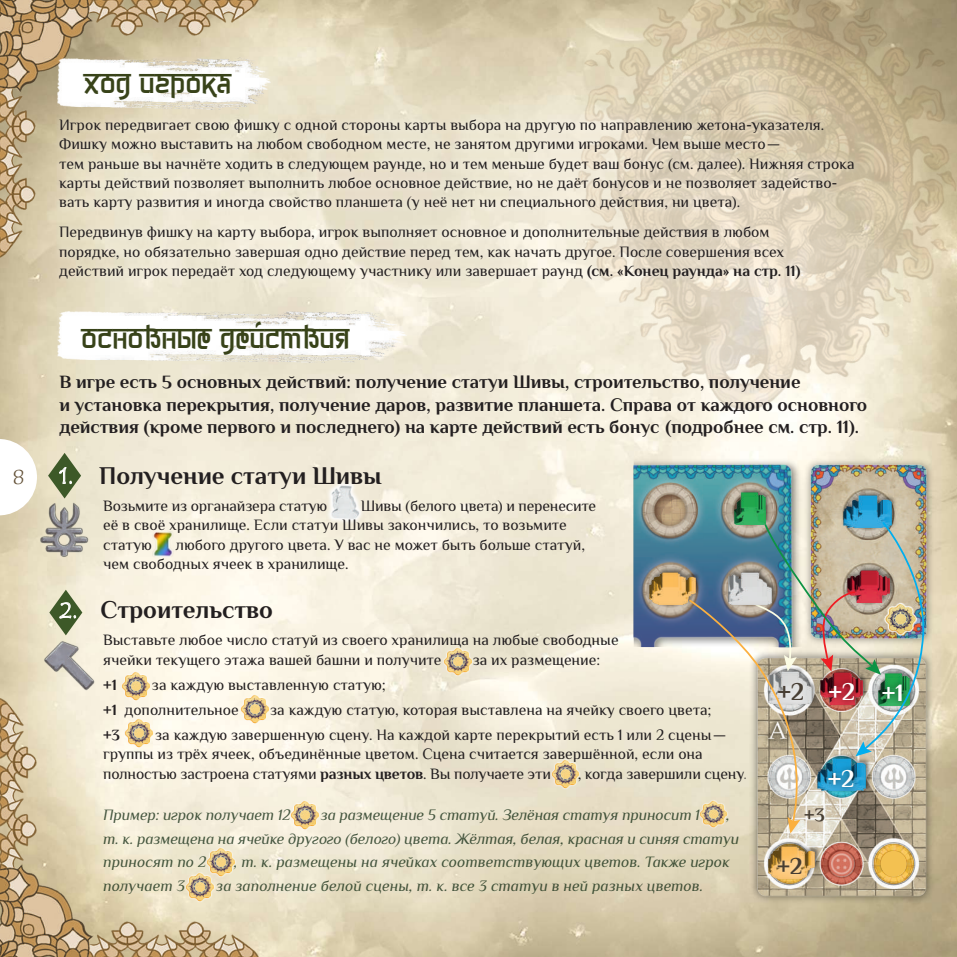
<style>
.page{position:relative;width:957px;height:957px;background:#fff}
.page>*{position:absolute;margin:0;border:0;box-sizing:border-box;transform-origin:0 0}
.t1{font:31.25px "Jaipur";color:#384319}
.t2{font:700 25px "Philosopher";color:#231f20}
.t3{font:700 25px "Philosopher";color:#fff}
.t4{font:700 25px "Philosopher";color:#fffefd}
.t5{font:700 25px "Philosopher";color:#473e33}
.t6{font:700 23.75px "Philosopher";color:#473e33}
.t7{font:21.25px "Tempus Sans ITC";color:#625036}
.t8{font:700 19.25px "Philosopher";color:#473e33}
.t9{font:700 18.75px/22.5px "Philosopher";color:#231f20}
.t10{font:15.62px/19.4px "Philosopher";color:#231f20}
.t11{font:italic 15.62px/23.8px "Philosopher";letter-spacing:-.01em;color:rgb(25 48 24/.8)}
.t12{font:700 15.62px "Philosopher";color:#231f20}
.s1{font-weight:700}
.s2{color:#fff}
.s3{font-family:"Tempus Sans ITC";font-weight:400;font-size:22.5px;color:#fff}
</style>
<div class="page">
<img style="left:0;top:0;width:274px;height:273px">
<img style="left:0;top:683px;width:274px;height:274px">
<img style="left:0;top:77px;width:21px;height:43px">
<img style="left:57px;top:54px;width:214px;height:52px">
<img style="left:57px;top:307px;width:349px;height:60px">
<img style="left:499px;top:0;width:458px;height:495px">
<img style="left:329px;top:484px;width:31px;height:36px">
<svg style="left:48px;top:453px;width:33px;height:41px"></svg>
<svg style="left:49px;top:590px;width:33px;height:45px"></svg>
<img style="left:746px;top:647px;width:191px;height:259px">
<img style="left:750px;top:650px;width:184px;height:253px">
<img style="left:765px;top:838px;width:49px;height:1px">
<img style="left:869px;top:838px;width:49px;height:50px">
<img style="left:764px;top:839px;width:58px;height:43px">
<img style="left:788px;top:833px;width:52px;height:5px">
<img style="left:764px;top:843px;width:52px;height:49px">
<img style="left:40px;top:494px;width:48px;height:70px">
<img style="left:44px;top:641px;width:51px;height:49px">
<img style="left:151px;top:531px;width:25px;height:27px">
<img style="left:443px;top:646px;width:30px;height:31px">
<img style="left:240px;top:694px;width:30px;height:30px">
<img style="left:124px;top:718px;width:30px;height:30px">
<img style="left:206px;top:847px;width:31px;height:30px">
<img style="left:290px;top:800px;width:30px;height:30px">
<img style="left:633px;top:456px;width:304px;height:191px">
<img style="left:802px;top:456px;width:132px;height:190px">
<img style="left:840px;top:489px;width:58px;height:24px">
<img style="left:843px;top:496px;width:48px;height:17px">
<img style="left:645px;top:565px;width:42px;height:43px">
<img style="left:649px;top:572px;width:38px;height:32px">
<div style="left:880px;top:851px;width:26px;height:25px;background:#f3c151;border-radius:50%"></div>
<img style="left:687px;top:513px;width:239px;height:320px">
<img style="left:730px;top:485px;width:42px;height:43px">
<img style="left:734px;top:492px;width:31px;height:32px">
<img style="left:725px;top:565px;width:54px;height:43px">
<img style="left:728px;top:572px;width:43px;height:32px">
<img style="left:121px;top:671px;width:30px;height:30px">
<img style="left:699px;top:799px;width:29px;height:29px">
<img style="left:185px;top:871px;width:30px;height:31px">
<img style="left:759px;top:668px;width:63px;height:51px">
<img style="left:49px;top:106px;width:820px;height:195px">
<img style="left:550px;top:759px;width:31px;height:30px">
<svg style="left:1px;top:439px;width:36px;height:76px"></svg>
<h3 class="t7" style="left:13px;top:465px;width:13px">8</h3>
<h1 class="t1" style="left:83px;top:65px;width:149px">Ход игрока</h1>
<p class="t10" style="left:59px;top:115px;width:797px">Игрок передвигает свою фишку с одной стороны карты выбора на другую по направлению жетона-указателя.<br>Фишку можно выставить на любом свободном месте, не занятом другими игроками. Чем выше место —<br>тем раньше вы начнёте ходить в следующем раунде, но и тем меньше будет ваш бонус (см. далее). Нижняя строка карты действий позволяет выполнить любое основное действие, но не даёт бонусов и не позволяет задейство&shy;вать карту развития и иногда свойство планшета (у неё нет ни специального действия, ни цвета).</p>
<p class="t10" style="left:59px;top:223px;width:746px">Передвинув фишку на карту выбора, игрок выполняет основное и дополнительные действия в любом порядке, но обязательно завершая одно действие перед тем, как начать другое. После совершения всех действий игрок передаёт ход следующему участнику или завершает раунд <span class="s1">(см. «Конец раунда» на стр. 11)</span><span class="s2">.</span></p>
<h1 class="t1" style="left:81px;top:320px;width:270px">основные действия</h1>
<p class="t9" style="left:59px;top:371px;width:809px">В игре есть 5 основных действий: получение статуи Шивы, строительство, получение<br>и установка перекрытия, получение даров, развитие планшета. Справа от каждого основного действия (кроме первого и последнего) на карте действий есть бонус (подробнее см. стр. 11).</p>
<h2 class="t2" style="left:59px;top:458px;width:324px"><span class="s3">1.</span> Получение статуи Шивы</h2>
<p class="t10" style="left:103px;top:496px;width:226px">Возьмите из органайзера статую</p>
<p class="t10" style="left:103px;top:496px;width:494px;text-indent:258px">Шивы (белого цвета) и перенесите её в своё хранилище. Если статуи Шивы закончились, то возьмите статую</p>
<p class="t10" style="left:103px;top:535px;width:483px;text-indent:72px">любого другого цвета. У вас не может быть больше статуй, чем свободных ячеек в хранилище.</p>
<h2 class="t2" style="left:59px;top:593px;width:215px"><span class="s3">2.</span> Строительство</h2>
<p class="t10" style="left:103px;top:630px;width:517px">Выставьте любое число статуй из своего хранилища на любые свободные ячейки текущего этажа вашей башни и получите</p>
<p class="t10" style="left:473px;top:650px;width:129px">за их размещение:</p>
<p class="t12" style="left:103px;top:676px;width:15px">+1</p>
<p class="t10" style="left:103px;top:672px;width:284px;line-height:25px;text-indent:49px">за каждую выставленную статую; <span class="s1">+1</span> дополнительное</p>
<p class="t10" style="left:270px;top:700px;width:443px">за каждую статую, которая выставлена на ячейку своего цвета;</p>
<p class="t10" style="left:103px;top:725px;width:625px;text-indent:52px">за каждую завершенную сцену. На каждой карте перекрытий есть 1 или 2 сцены — группы из трёх ячеек, объединённые цветом. Сцена считается завершённой, если она полностью застроена статуями <span class="s1">разных цветов</span>. Вы получаете эти</p>
<p class="t12" style="left:103px;top:724px;width:18px">+3</p>
<p class="t10" style="left:578px;top:764px;width:171px">, когда завершили сцену.</p>
<p class="t11" style="left:103px;top:803px;width:189px">Пример: игрок получает 12</p>
<p class="t11" style="left:321px;top:803px;width:381px">за размещение 5 статуй. Зелёная статуя приносит 1</p>
<p class="t11" style="left:103px;top:803px;width:637px;text-indent:623px">, т. к. размещена на ячейке другого (белого) цвета. Жёлтая, белая, красная и синяя статуи приносят по 2</p>
<p class="t11" style="left:234px;top:850px;width:498px">, т. к. размещены на ячейках соответствующих цветов. Также игрок</p>
<p class="t11" style="left:103px;top:874px;width:83px">получает 3</p>
<p class="t11" style="left:216px;top:874px;width:488px">за заполнение белой сцены, т. к. все 3 статуи в ней разных цветов.</p>
<h2 class="t5" style="left:777px;top:679px;width:28px">+2</h2>
<h2 class="t3" style="left:828px;top:679px;width:77px">+2 +1</h2>
<h2 class="t4" style="left:828px;top:765px;width:28px">+2</h2>
<p class="t8" style="left:804px;top:802px;width:22px">+3</p>
<h3 class="t6" style="left:777px;top:853px;width:27px">+2</h3>
</div>
